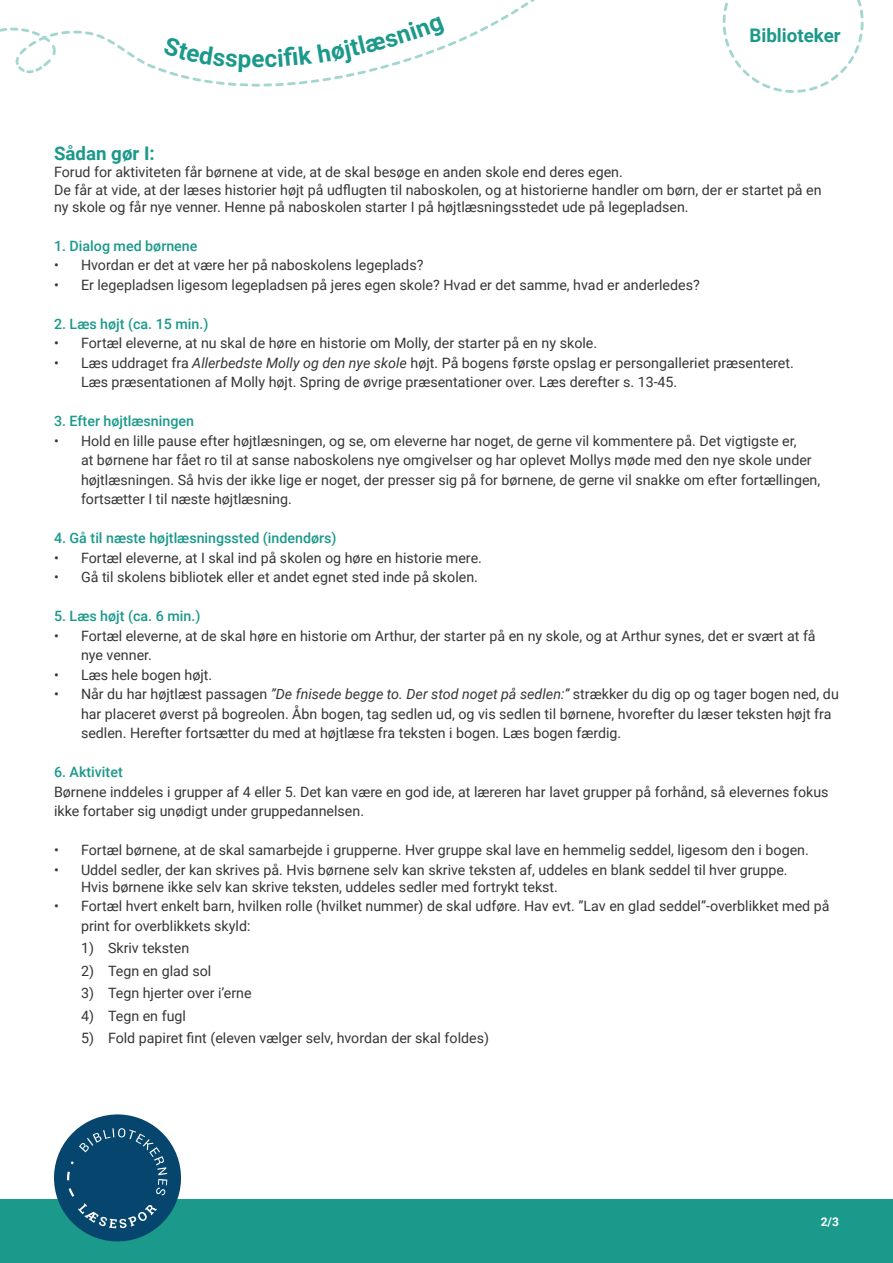
<style>
.page{position:relative;width:893px;height:1263px;background:#fff}
.page>*{position:absolute;margin:0;border:0;box-sizing:border-box;transform-origin:0 0}
.t1{font:700 24.3px "Roboto";color:#1b998b}
.t2{font:700 18.75px "Roboto";color:#1b998b}
.t3{font:14.25px/19.5px "Roboto";color:#373636}
.t4{font:500 14.25px "Roboto";color:#1b998b}
.t5{font:700 12px "Roboto";color:#fff}
.s1{font-style:italic}
</style>
<div class="page">
<div style="left:0;top:1199px;width:893px;height:64px;background:#1b998b"></div>
<svg style="left:54px;top:1114px;width:127px;height:127px"></svg>
<svg style="left:722px;top:0;width:142px;height:93px"></svg>
<svg style="left:0;top:0;width:535px;height:74px"></svg>
<svg style="left:156px;top:16px;width:316px;height:71px"></svg>
<h1 class="t1" style="left:251px;top:42px;width:15px">e</h1>
<p class="t2" style="left:749px;top:22px;width:93px">Biblioteker</p>
<p class="t2" style="left:54px;top:141px;width:102px">Sådan gør I:</p>
<p class="t3" style="left:54px;top:163px;width:769px;line-height:17.1px">Forud for aktiviteten får børnene at vide, at de skal besøge en anden skole end deres egen.<br>De får at vide, at der læses historier højt på udflugten til naboskolen, og at historierne handler om børn, der er startet på en ny skole og får nye venner. Henne på naboskolen starter I på højtlæsningsstedet ude på legepladsen.</p>
<p class="t4" style="left:54px;top:236px;width:145px">1. Dialog med børnene</p>
<p class="t3" style="left:54px;top:255px;width:371px">• Hvordan er det at være her på naboskolens legeplads?</p>
<p class="t3" style="left:54px;top:274px;width:647px">• Er legepladsen ligesom legepladsen på jeres egen skole? Hvad er det samme, hvad er anderledes?</p>
<p class="t4" style="left:54px;top:314px;width:156px">2. Læs højt (ca. 15 min.)</p>
<p class="t3" style="left:54px;top:333px;width:545px">• Fortæl eleverne, at nu skal de høre en historie om Molly, der starter på en ny skole.</p>
<p class="t3" style="left:81px;top:352px;width:714px;text-indent:-27px">• Læs uddraget fra <span class="s1">Allerbedste Molly og den nye skole</span> højt. På bogens første opslag er persongalleriet præsenteret.<br>Læs præsentationen af Molly højt. Spring de øvrige præsentationer over. Læs derefter s. 13-45.</p>
<p class="t4" style="left:54px;top:411px;width:141px">3. Efter højtlæsningen</p>
<p class="t3" style="left:81px;top:430px;width:741px;text-indent:-27px">• Hold en lille pause efter højtlæsningen, og se, om eleverne har noget, de gerne vil kommentere på. Det vigtigste er,<br>at børnene har fået ro til at sanse naboskolens nye omgivelser og har oplevet Mollys møde med den nye skole under højtlæsningen. Så hvis der ikke lige er noget, der presser sig på for børnene, de gerne vil snakke om efter fortællingen, fortsætter I til næste højtlæsning.</p>
<p class="t4" style="left:54px;top:528px;width:284px">4. Gå til næste højtlæsningssted (indendørs)</p>
<p class="t3" style="left:54px;top:547px;width:429px">• Fortæl eleverne, at I skal ind på skolen og høre en historie mere.</p>
<p class="t3" style="left:54px;top:567px;width:425px">• Gå til skolens bibliotek eller et andet egnet sted inde på skolen.</p>
<p class="t4" style="left:54px;top:606px;width:148px">5. Læs højt (ca. 6 min.)</p>
<p class="t3" style="left:81px;top:625px;width:736px;text-indent:-27px">• Fortæl eleverne, at de skal høre en historie om Arthur, der starter på en ny skole, og at Arthur synes, det er svært at få nye venner.</p>
<p class="t3" style="left:54px;top:664px;width:160px">• Læs hele bogen højt.</p>
<p class="t3" style="left:81px;top:684px;width:759px;text-indent:-27px">• Når du har højtlæst passagen <span class="s1">”De fnisede begge to. Der stod noget på sedlen:”</span> strækker du dig op og tager bogen ned, du har placeret øverst på bogreolen. Åbn bogen, tag sedlen ud, og vis sedlen til børnene, hvorefter du læser teksten højt fra sedlen. Herefter fortsætter du med at højtlæse fra teksten i bogen. Læs bogen færdig.</p>
<p class="t4" style="left:54px;top:762px;width:70px">6. Aktivitet</p>
<p class="t3" style="left:54px;top:781px;width:776px">Børnene inddeles i grupper af 4 eller 5. Det kan være en god ide, at læreren har lavet grupper på forhånd, så elevernes fokus ikke fortaber sig unødigt under gruppedannelsen.</p>
<p class="t3" style="left:54px;top:840px;width:756px">• Fortæl børnene, at de skal samarbejde i grupperne. Hver gruppe skal lave en hemmelig seddel, ligesom den i bogen.</p>
<p class="t3" style="left:81px;top:861px;width:708px;line-height:17.1px;text-indent:-27px">• Uddel sedler, der kan skrives på. Hvis børnene selv kan skrive teksten af, uddeles en blank seddel til hver gruppe.<br>Hvis børnene ikke selv kan skrive teksten, uddeles sedler med fortrykt tekst.</p>
<p class="t3" style="left:81px;top:896px;width:750px;text-indent:-27px">• Fortæl hvert enkelt barn, hvilken rolle (hvilket nummer) de skal udføre. Hav evt. ”Lav en glad seddel”-overblikket med på print for overblikkets skyld:</p>
<p class="t3" style="left:81px;top:938px;width:110px">1) Skriv teksten</p>
<p class="t3" style="left:81px;top:960px;width:132px">2) Tegn en glad sol</p>
<p class="t3" style="left:81px;top:983px;width:172px">3) Tegn hjerter over i’erne</p>
<p class="t3" style="left:81px;top:1005px;width:106px">4) Tegn en fugl</p>
<p class="t3" style="left:81px;top:1028px;width:410px">5) Fold papiret fint (eleven vælger selv, hvordan der skal foldes)</p>
<p class="t5" style="left:821px;top:1213px;width:20px">2/3</p>
</div>
